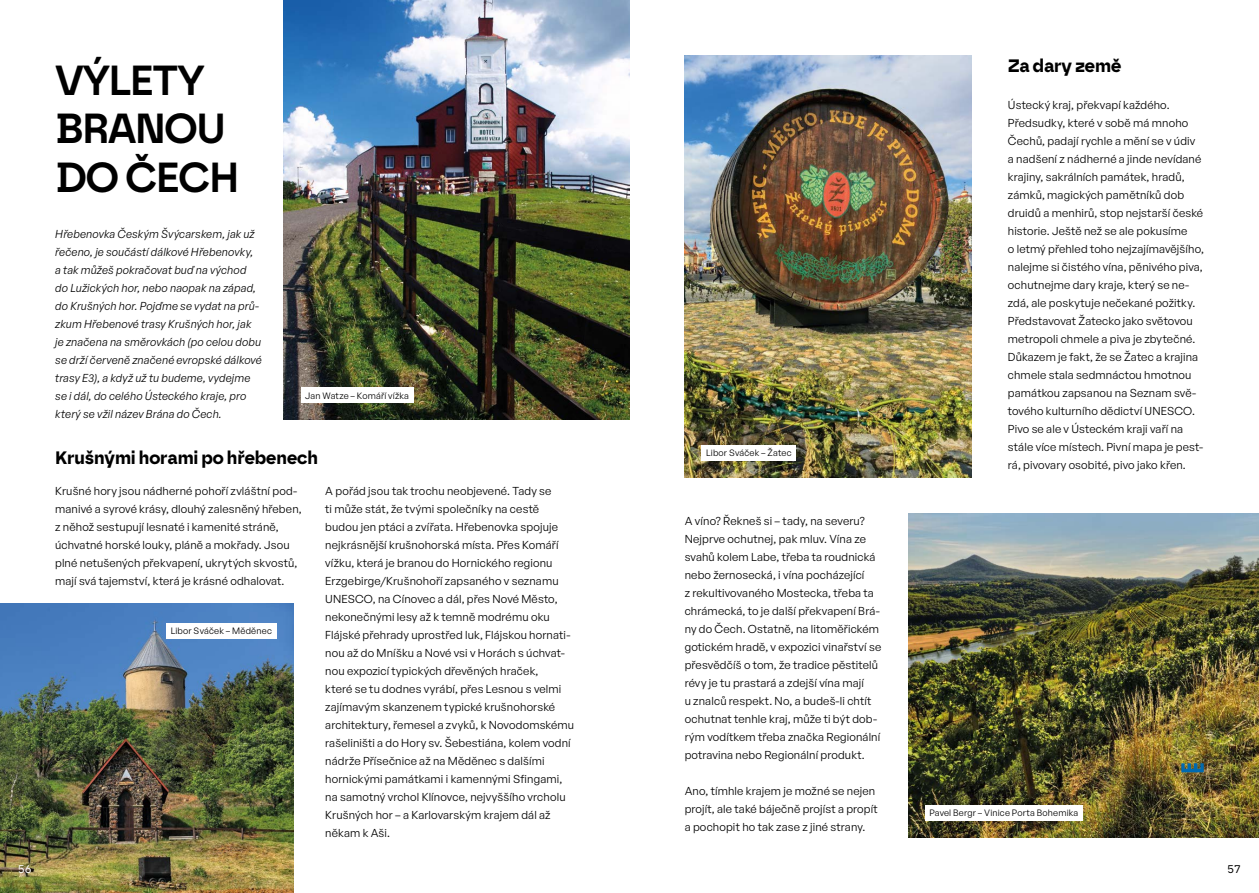
<style>
.page{position:relative;width:1259px;height:893px;background:#fff}
.page>*{position:absolute;margin:0;border:0;box-sizing:border-box;transform-origin:0 0}
.t1{font:600 42px/48.2px "Borna";letter-spacing:-.04em;color:#000}
.t2{font:700 18px "Borna";color:#000}
.t3{font:12px "Borna";color:#000}
.t4{font:12px "Borna";color:#fff}
.t5{font:11.25px/18px "General Sans";letter-spacing:.015em;color:#000}
.t6{font:italic 11.25px/18px "General Sans";letter-spacing:.01em;color:#000}
.t7{font:9px "General Sans";letter-spacing:.02em;color:#000}
</style>
<div class="page">
<img style="left:284px;top:0;width:345px;height:420px">
<img style="left:0;top:604px;width:293px;height:289px">
<img style="left:685px;top:55px;width:287px;height:422px">
<img style="left:908px;top:514px;width:351px;height:324px">
<svg style="left:1181px;top:763px;width:22px;height:9px"></svg>
<div style="left:301px;top:387px;width:113px;height:16px;background:#fff"></div>
<div style="left:702px;top:445px;width:94px;height:15px;background:#fff"></div>
<div style="left:166px;top:623px;width:110px;height:15px;background:#fff"></div>
<div style="left:925px;top:805px;width:157px;height:16px;background:#fff"></div>
<p class="t4" style="left:18px;top:862px;width:15px">56</p>
<h1 class="t1" style="left:55px;top:56px;width:186px">VÝLETY<br>BRANOU<br>DO ČECH</h1>
<p class="t6" style="left:55px;top:224px;width:208px">Hřebenovka Českým Švýcarskem, jak už řečeno, je součástí dálkové Hřebenovky, a tak můžeš pokračovat buď na východ do Lužických hor, nebo naopak na západ, do Krušných hor. Pojďme se vydat na prů&shy;zkum Hřebenové trasy Krušných hor, jak je značena na směrovkách (po celou dobu se drží červeně značené evropské dálkové trasy E3), a když už tu budeme, vydejme se i dál, do celého Ústeckého kraje, pro který se vžil název Brána do Čech.</p>
<p class="t7" style="left:305px;top:390px;width:105px">Jan Watze – Komáří vížka</p>
<h2 class="t2" style="left:55px;top:447px;width:265px">Krušnými horami po hřebenech</h2>
<p class="t5" style="left:55px;top:482px;width:248px">Krušné hory jsou nádherné pohoří zvláštní pod‑ manivé a syrové krásy, dlouhý zalesněný hřeben, z něhož sestupují lesnaté i kamenité stráně, úchvatné horské louky, pláně a mokřady. Jsou plné netušených překvapení, ukrytých skvostů, mají svá tajemství, která je krásné odhalovat.</p>
<p class="t7" style="left:171px;top:625px;width:103px">Libor Sváček – Měděnec</p>
<p class="t5" style="left:325px;top:482px;width:250px">A pořád jsou tak trochu neobjevené. Tady se<br>ti může stát, že tvými společníky na cestě budou jen ptáci a zvířata. Hřebenovka spojuje nejkrásnější krušnohorská místa. Přes Komáří vížku, která je branou do Hornického regionu Erzgebirge/Krušnohoří zapsaného v seznamu UNESCO, na Cínovec a dál, přes Nové Město, nekonečnými lesy až k temně modrému oku Flájské přehrady uprostřed luk, Flájskou hornati‑ nou až do Mníšku a Nové vsi v Horách s úchvat‑ nou expozicí typických dřevěných hraček,<br>které se tu dodnes vyrábí, přes Lesnou s velmi zajímavým skanzenem typické krušnohorské architektury, řemesel a zvyků, k Novodomskému rašeliništi a do Hory sv. Šebestiána, kolem vodní nádrže Přísečnice až na Měděnec s dalšími hornickými památkami i kamennými Sfingami, na samotný vrchol Klínovce, nejvyššího vrcholu Krušných hor – a Karlovarským krajem dál až někam k Aši.</p>
<p class="t7" style="left:706px;top:447px;width:87px">Libor Sváček – Žatec</p>
<p class="t5" style="left:684px;top:512px;width:198px">A víno? Řekneš si – tady, na severu?<br>Nejprve ochutnej, pak mluv. Vína ze svahů kolem Labe, třeba ta roudnická nebo žernosecká, i vína pocházející<br>z rekultivovaného Mostecka, třeba ta chrámecká, to je další překvapení Brá‑ ny do Čech. Ostatně, na litoměřickém gotickém hradě, v expozici vinařství se přesvědčíš o tom, že tradice pěstitelů révy je tu prastará a zdejší vína mají<br>u znalců respekt. No, a budeš ‑li chtít ochutnat tenhle kraj, může ti být dob‑ rým vodítkem třeba značka Regionální potravina nebo Regionální produkt.</p>
<p class="t5" style="left:684px;top:782px;width:195px">Ano, tímhle krajem je možné se nejen projít, ale také báječně projíst a propít a pochopit ho tak zase z jiné strany.</p>
<h2 class="t2" style="left:1008px;top:55px;width:115px">Za dary země</h2>
<p class="t5" style="left:1008px;top:96px;width:198px">Ústecký kraj, překvapí každého.<br>Předsudky, které v sobě má mnoho Čechů, padají rychle a mění se v údiv a nadšení z nádherné a jinde nevídané krajiny, sakrálních památek, hradů, zámků, magických pamětníků dob druidů a menhirů, stop nejstarší české historie. Ještě než se ale pokusíme<br>o letmý přehled toho nejzajímavějšího, nalejme si čistého vína, pěnivého piva, ochutnejme dary kraje, který se ne‑ zdá, ale poskytuje nečekané požitky.<br>Představovat Žatecko jako světovou metropoli chmele a piva je zbytečné.<br>Důkazem je fakt, že se Žatec a krajina chmele stala sedmnáctou hmotnou památkou zapsanou na Seznam svě‑ tového kulturního dědictví UNESCO.<br>Pivo se ale v Ústeckém kraji vaří na stále více místech. Pivní mapa je pest‑ rá, pivovary osobité, pivo jako křen.</p>
<p class="t7" style="left:929px;top:807px;width:150px">Pavel Bergr – Vinice Porta Bohemika</p>
<p class="t3" style="left:1227px;top:862px;width:15px">57</p>
</div>
